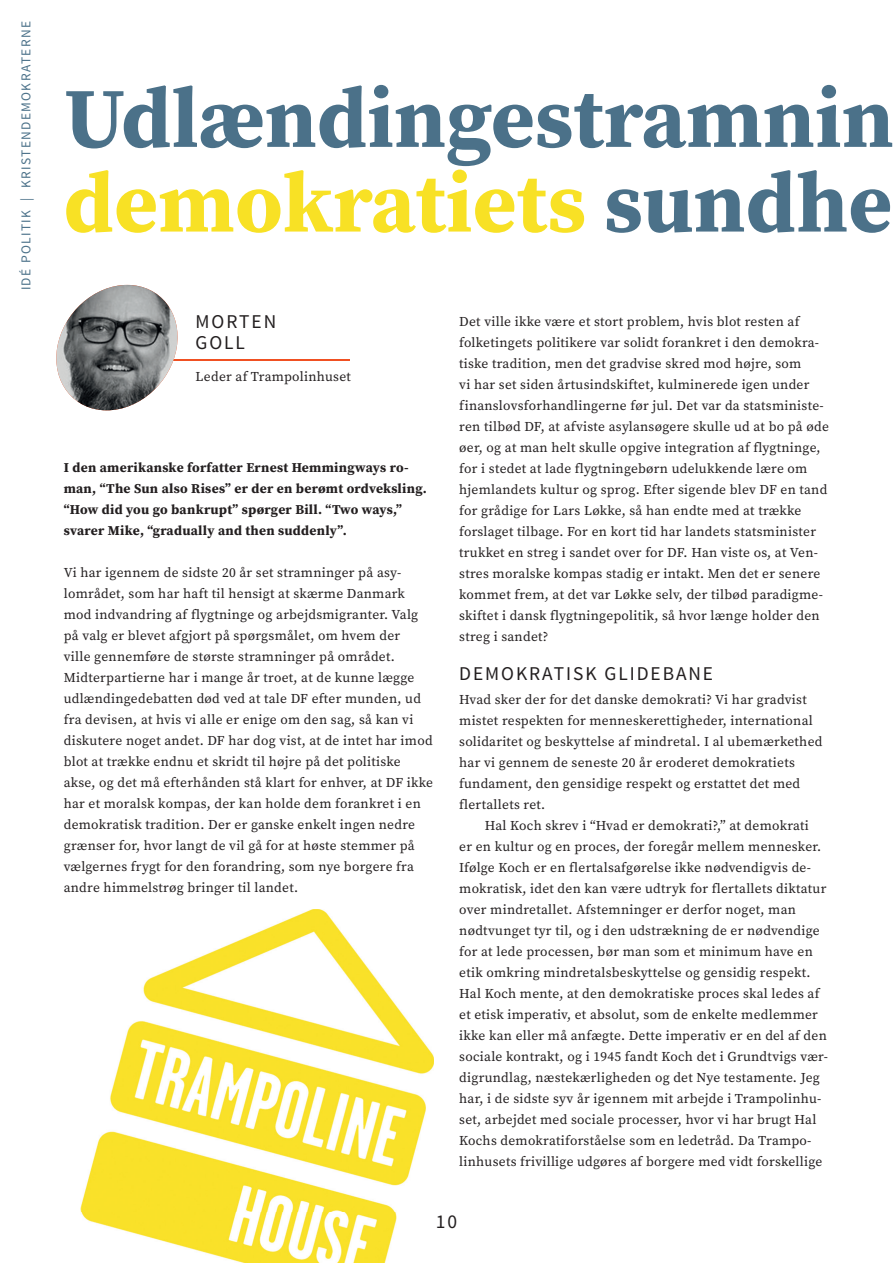
<style>
.page{position:relative;width:893px;height:1263px;background:#fff}
.page>*{position:absolute;margin:0;border:0;box-sizing:border-box;transform-origin:0 0}
.t1{font:700 84.6px/84.6px "Source Serif Pro";color:#4b7189}
.t2{font:19.5px/21px "Source Sans Pro";letter-spacing:.1em;color:#231f20}
.t3{font:13.5px/21px "Source Serif Pro";letter-spacing:.02em;color:#231f20}
.t4{font:700 13.5px/21px "Source Serif Pro";letter-spacing:.02em;color:#231f20}
.t5{font:13.5px "Source Sans Pro";letter-spacing:.1em;color:#4b7189}
.s1{color:#f8e125}
</style>
<div class="page">
<hr style="left:64px;top:359px;width:286px;height:1px;background:#f05022">
<img style="left:56px;top:285px;width:126px;height:125px">
<img style="left:81px;top:909px;width:353px;height:354px">
<p class="t5" style="left:18px;top:290px;width:271px;rotate:-90deg">IDÉ POLITIK | KRISTENDEMOKRATERNE</p>
<h1 class="t1" style="left:64px;top:75px;width:832px">Udlændingestramnin <span class="s1">demokratiets</span> sundhe</h1>
<h2 class="t2" style="left:196px;top:311px;width:82px">MORTEN<br>GOLL</h2>
<p class="t3" style="left:196px;top:366px;width:157px">Leder af Trampolinhuset</p>
<p class="t4" style="left:64px;top:457px;width:365px">I den amerikanske forfatter Ernest Hemmingways ro&shy;man, “The Sun also Rises” er der en berømt ordveksling. “How did you go bankrupt” spørger Bill. “Two ways,” svarer Mike, “gradually and then suddenly”.</p>
<p class="t3" style="left:64px;top:562px;width:371px">Vi har igennem de sidste 20 år set stramninger på asy&shy;lområdet, som har haft til hensigt at skærme Danmark mod indvandring af flygtninge og arbejdsmigranter. Valg på valg er blevet afgjort på spørgsmålet, om hvem der<br>ville gennemføre de største stramninger på området.<br>Midterpartierne har i mange år troet, at de kunne lægge udlændingedebatten død ved at tale DF efter munden, ud fra devisen, at hvis vi alle er enige om den sag, så kan vi diskutere noget andet. DF har dog vist, at de intet har imod blot at trække endnu et skridt til højre på det politiske akse, og det må efterhånden stå klart for enhver, at DF ikke har et moralsk kompas, der kan holde dem forankret i en demokratisk tradition. Der er ganske enkelt ingen nedre grænser for, hvor langt de vil gå for at høste stemmer på vælgernes frygt for den forandring, som nye borgere fra andre himmelstrøg bringer til landet.</p>
<p class="t3" style="left:459px;top:311px;width:371px">Det ville ikke være et stort problem, hvis blot resten af folketingets politikere var solidt forankret i den demokra&shy;tiske tradition, men det gradvise skred mod højre, som<br>vi har set siden årtusindskiftet, kulminerede igen under finanslovsforhandlingerne før jul. Det var da statsministe&shy;ren tilbød DF, at afviste asylansøgere skulle ud at bo på øde øer, og at man helt skulle opgive integration af flygtninge, for i stedet at lade flygtningebørn udelukkende lære om hjemlandets kultur og sprog. Efter sigende blev DF en tand for grådige for Lars Løkke, så han endte med at trække forslaget tilbage. For en kort tid har landets statsminister trukket en streg i sandet over for DF. Han viste os, at Ven&shy;stres moralske kompas stadig er intakt. Men det er senere kommet frem, at det var Løkke selv, der tilbød paradigme&shy;skiftet i dansk flygtningepolitik, så hvor længe holder den streg i sandet?</p>
<h2 class="t2" style="left:459px;top:663px;width:255px">DEMOKRATISK GLIDEBANE</h2>
<p class="t3" style="left:459px;top:689px;width:365px">Hvad sker der for det danske demokrati? Vi har gradvist mistet respekten for menneskerettigheder, international solidaritet og beskyttelse af mindretal. I al ubemærkethed har vi gennem de seneste 20 år eroderet demokratiets fundament, den gensidige respekt og erstattet det med flertallets ret.</p>
<p class="t3" style="left:459px;top:815px;width:370px;text-indent:26px">Hal Koch skrev i “Hvad er demokrati?,” at demokrati<br>er en kultur og en proces, der foregår mellem mennesker.<br>Ifølge Koch er en flertalsafgørelse ikke nødvendigvis de&shy;mokratisk, idet den kan være udtryk for flertallets diktatur over mindretallet. Afstemninger er derfor noget, man nødtvunget tyr til, og i den udstrækning de er nødvendige for at lede processen, bør man som et minimum have en etik omkring mindretalsbeskyttelse og gensidig respekt.<br>Hal Koch mente, at den demokratiske proces skal ledes af et etisk imperativ, et absolut, som de enkelte medlemmer ikke kan eller må anfægte. Dette imperativ er en del af den sociale kontrakt, og i 1945 fandt Koch det i Grundtvigs vær&shy;digrundlag, næstekærligheden og det Nye testamente. Jeg har, i de sidste syv år igennem mit arbejde i Trampolinhu&shy;set, arbejdet med sociale processer, hvor vi har brugt Hal Kochs demokratiforståelse som en ledetråd. Da Trampo&shy;linhusets frivillige udgøres af borgere med vidt forskellige</p>
<h2 class="t2" style="left:436px;top:1211px;width:23px">10</h2>
</div>
